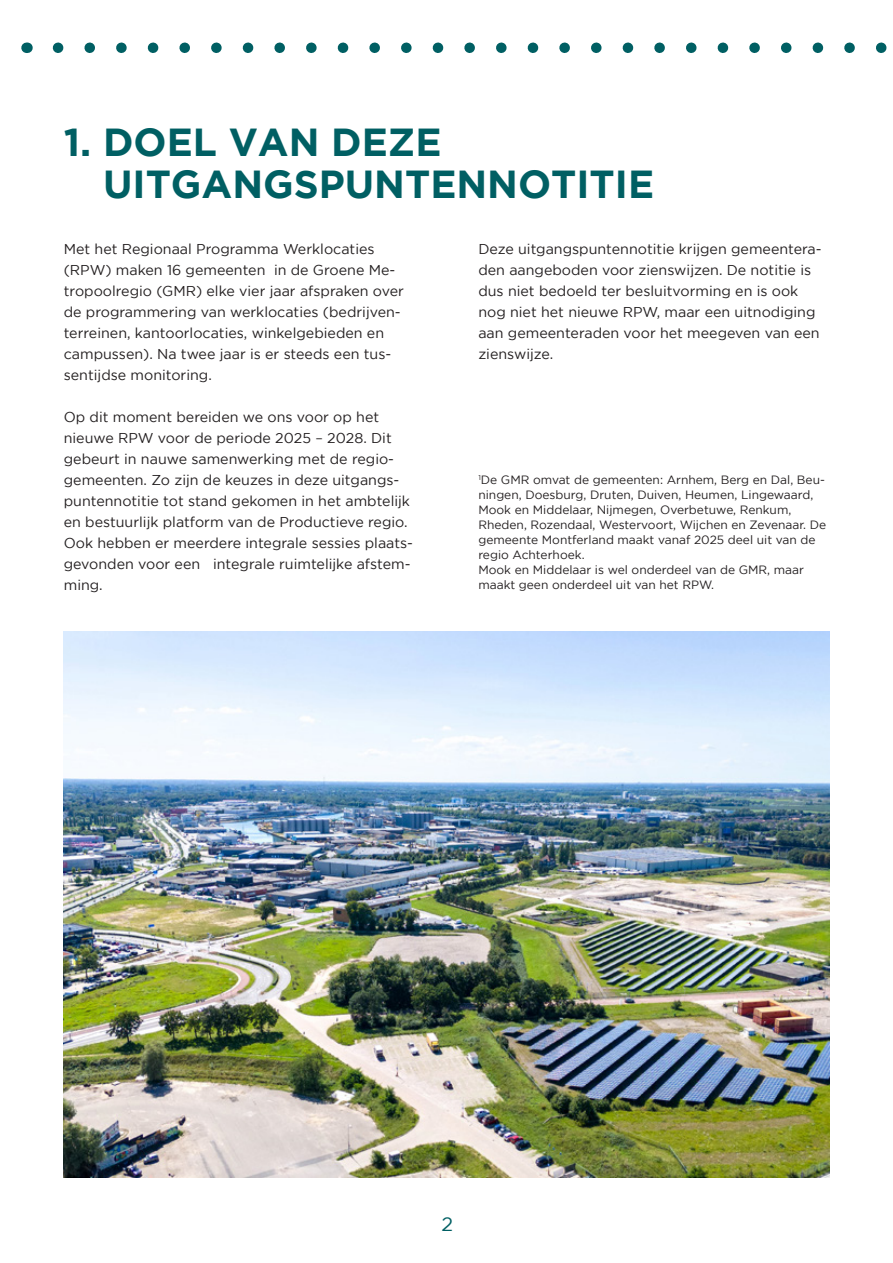
<style>
.page{position:relative;width:893px;height:1263px;background:#fff}
.page>*{position:absolute;margin:0;border:0;box-sizing:border-box;transform-origin:0 0}
.H1_Kop{font:700 39px/42px "Gotham";color:#005f63}
.t1{font:19.5px "Gotham";color:#005f63}
.H5_Platte_tekst{font:14.25px/21px "Gotham";color:#231f20}
.H4_Lead{font:12px/15px "Gotham";color:#231f20}
</style>
<div class="page">
<svg style="left:58px;top:43px;width:829px;height:10px"></svg>
<img style="left:64px;top:632px;width:765px;height:546px">
<p class="H1_Kop" style="left:103px;top:120px;width:552px;text-indent:-39px">1. DOEL VAN DEZE<br>UITGANGSPUNTENNOTITIE</p>
<p class="H5_Platte_tekst" style="left:64px;top:238px;width:342px">Met het Regionaal Programma Werklocaties (RPW) maken 16 gemeenten in de Groene Me&shy;tropoolregio (GMR) elke vier jaar afspraken over de programmering van werklocaties (bedrijven&shy;terreinen, kantoorlocaties, winkelgebieden en campussen). Na twee jaar is er steeds een tus&shy;sentijdse monitoring.</p>
<p class="H5_Platte_tekst" style="left:64px;top:406px;width:351px">Op dit moment bereiden we ons voor op het nieuwe RPW voor de periode 2025 – 2028. Dit gebeurt in nauwe samenwerking met de regio&shy;gemeenten. Zo zijn de keuzes in deze uitgangs&shy;puntennotitie tot stand gekomen in het ambtelijk en bestuurlijk platform van de Productieve regio.<br>Ook hebben er meerdere integrale sessies plaats&shy;gevonden voor een integrale ruimtelijke afstem&shy;ming.</p>
<p class="H5_Platte_tekst" style="left:478px;top:238px;width:345px">Deze uitgangspuntennotitie krijgen gemeentera&shy;den aangeboden voor zienswijzen. De notitie is dus niet bedoeld ter besluitvorming en is ook nog niet het nieuwe RPW, maar een uitnodiging aan gemeenteraden voor het meegeven van een zienswijze.</p>
<p class="H4_Lead" style="left:478px;top:472px;width:349px"><sup>1</sup>De GMR omvat de gemeenten: Arnhem, Berg en Dal, Beu&shy;ningen, Doesburg, Druten, Duiven, Heumen, Lingewaard, Mook en Middelaar, Nijmegen, Overbetuwe, Renkum, Rheden, Rozendaal, Westervoort, Wijchen en Zevenaar. De gemeente Montferland maakt vanaf 2025 deel uit van de regio Achterhoek.</p>
<p class="H4_Lead" style="left:478px;top:562px;width:327px">Mook en Middelaar is wel onderdeel van de GMR, maar maakt geen onderdeel uit van het RPW.</p>
<h2 class="t1" style="left:441px;top:1213px;width:13px">2</h2>
</div>
